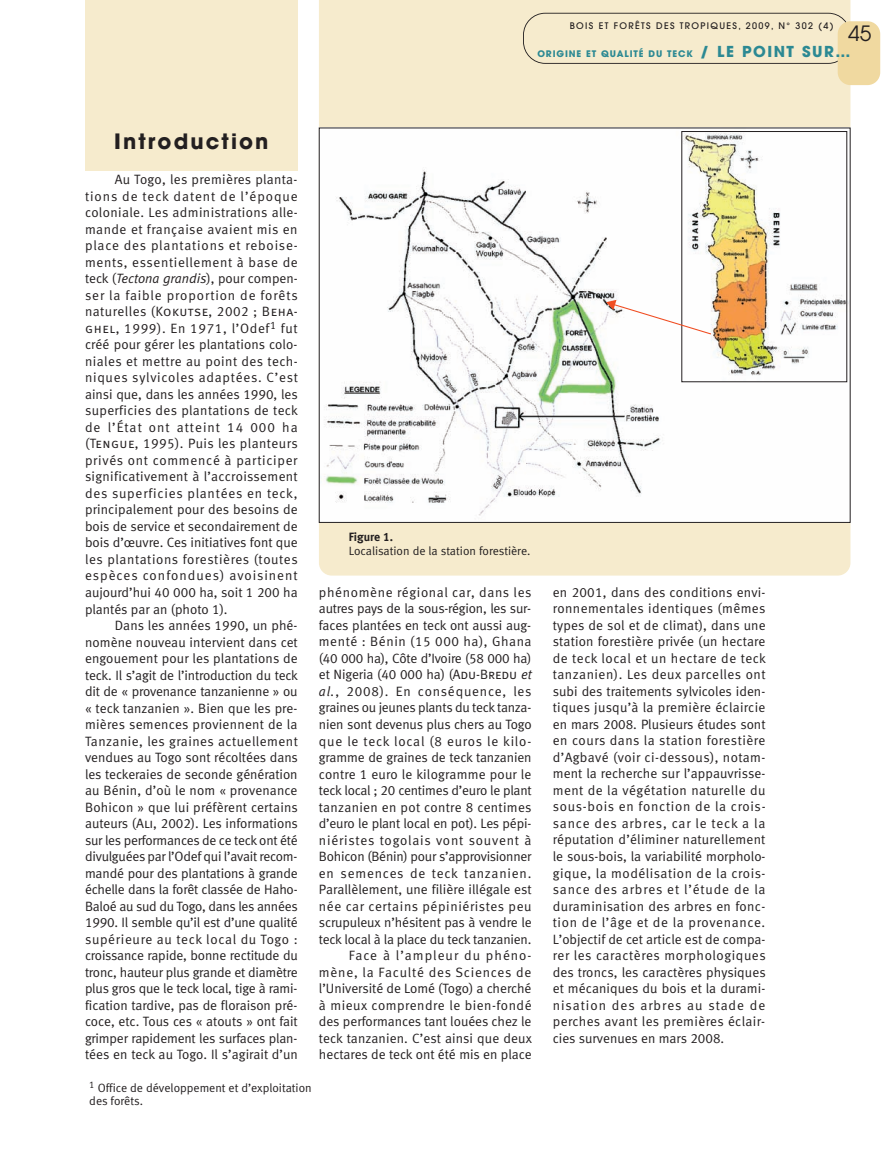
<style>
.page{position:relative;width:893px;height:1149px;background:#fff}
.page>*{position:absolute;margin:0;border:0;box-sizing:border-box;transform-origin:0 0}
.t1{font:700 21px "Avant Garde";letter-spacing:.1em;color:#231f20}
.t2{font:21px "Avant Garde";color:#231f20}
.t3{font:13.5px/16.5px "Meta Normal LF";color:#231f20;text-align:justify}
.t4{font:12px/13.5px "Meta Normal LF";color:#231f20}
.t5{font:12px "Meta Bold LF";color:#231f20}
.t6{font:500 9px "Avant Garde";letter-spacing:.15em;color:#231f20}
.t7{font:700 9px "Avant Garde";letter-spacing:.1em;color:#2c8993}
.s1{font-size:15px}
.s2{font-style:italic}
.s3{font-family:"Meta Normal LF Caps"}
</style>
<div class="page">
<div style="left:85px;top:0;width:213px;height:170px;background:#f6ebcd"></div>
<div style="left:319px;top:0;width:531px;height:575px;background:#f6ebcd"></div>
<img style="left:321px;top:130px;width:527px;height:390px">
<svg style="left:606px;top:300px;width:106px;height:35px"></svg>
<div style="left:523px;top:13px;width:327px;height:51px;background:#f6ebcd"></div>
<div style="left:838px;top:21px;width:42px;height:64px;background:#f0d9a0;border-radius:13px"></div>
<p class="t6" style="left:570px;top:20px;width:265px">BOIS ET FORÊTS DES TROPIQUES, 2009, N° 302 (4)</p>
<h1 class="t2" style="left:848px;top:21px;width:25px">45</h1>
<p class="t7" style="left:537px;top:48px;width:315px">ORIGINE ET QUALITÉ DU TECK <span class="s1">/ LE POINT SUR…</span></p>
<h1 class="t1" style="left:114px;top:127px;width:156px">Introduction</h1>
<p class="t3" style="left:85px;top:171px;width:214px;text-indent:30px">Au Togo, les premières planta&shy;tions de teck datent de l’époque coloniale. Les administrations alle&shy;mande et française avaient mis en place des plantations et reboise&shy;ments, essentiellement à base de teck (<span class="s2">Tectona grandis</span>), pour compen&shy;ser la faible proportion de forêts naturelles (<span class="s3">Kokutse</span>, 2002 ; <span class="s3">Beha&shy;ghel</span>, 1999). En 1971, l’Odef<sup>1</sup> fut créé pour gérer les plantations colo&shy;niales et mettre au point des tech&shy;niques sylvicoles adaptées. C’est ainsi que, dans les années 1990, les superficies des plantations de teck de l’État ont atteint 14 000 ha (<span class="s3">Tengue</span>, 1995). Puis les planteurs privés ont commencé à participer significativement à l’accroissement des superficies plantées en teck, principalement pour des besoins de bois de service et secondairement de bois d’œuvre. Ces initiatives font que les plantations forestières (toutes espèces confondues) avoisinent aujourd’hui 40 000 ha, soit 1 200 ha plantés par an (photo 1).</p>
<p class="t3" style="left:85px;top:616px;width:214px;text-indent:30px">Dans les années 1990, un phé&shy;nomène nouveau intervient dans cet engouement pour les plantations de teck. Il s’agit de l’introduction du teck dit de « provenance tanzanienne » ou « teck tanzanien ». Bien que les pre&shy;mières semences proviennent de la Tanzanie, les graines actuellement vendues au Togo sont récoltées dans les teckeraies de seconde génération au Bénin, d’où le nom « provenance Bohicon » que lui préfèrent certains auteurs (<span class="s3">Ali,</span> 2002). Les informations sur les performances de ce teck ont été divulguées par l’Odef qui l’avait recom&shy;mandé pour des plantations à grande échelle dans la forêt classée de Haho-Baloé au sud du Togo, dans les années 1990. Il semble qu’il est d’une qualité supérieure au teck local du Togo : croissance rapide, bonne rectitude du tronc, hauteur plus grande et diamètre plus gros que le teck local, tige à rami&shy;fication tardive, pas de floraison pré&shy;coce, etc. Tous ces « atouts » ont fait grimper rapidement les surfaces plan&shy;tées en teck au Togo. Il s’agirait d’un</p>
<p class="t4" style="left:89px;top:1080px;width:224px"><sup>1</sup> Office de développement et d’exploitation des forêts.</p>
<p class="t5" style="left:349px;top:530px;width:46px">Figure 1.</p>
<p class="t4" style="left:349px;top:543px;width:183px">Localisation de la station forestière.</p>
<p class="t3" style="left:319px;top:583px;width:215px;text-align:right">phénomène régional car, dans les autres pays de la sous-région, les sur&shy;faces plantées en teck ont aussi aug&shy;menté : Bénin (15 000 ha), Ghana (40 000 ha), Côte d’Ivoire (58 000 ha) et Nigeria (40 000 ha) (A<span class="s3">du</span>-B<span class="s3">redu</span> <span class="s2">et al.</span>, 2008). En conséquence, les graines ou jeunes plants du teck tanza&shy;nien sont devenus plus chers au Togo que le teck local (8 euros le kilo&shy;gramme de graines de teck tanzanien contre 1 euro le kilogramme pour le teck local ; 20 centimes d’euro le plant tanzanien en pot contre 8 centimes d’euro le plant local en pot). Les pépi&shy;niéristes togolais vont souvent à Bohicon (Bénin) pour s’approvisionner en semences de teck tanzanien.<br>Parallèlement, une filière illégale est née car certains pépiniéristes peu scrupuleux n’hésitent pas à vendre le teck local à la place du teck tanzanien.<br>Face à l’ampleur du phéno&shy;mène, la Faculté des Sciences de l’Université de Lomé (Togo) a cherché à mieux comprendre le bien-fondé des performances tant louées chez le teck tanzanien. C’est ainsi que deux hectares de teck ont été mis en place</p>
<p class="t3" style="left:553px;top:583px;width:215px">en 2001, dans des conditions envi&shy;ronnementales identiques (mêmes types de sol et de climat), dans une station forestière privée (un hectare de teck local et un hectare de teck tanzanien). Les deux parcelles ont subi des traitements sylvicoles iden&shy;tiques jusqu’à la première éclaircie en mars 2008. Plusieurs études sont en cours dans la station forestière d’Agbavé (voir ci-dessous), notam&shy;ment la recherche sur l’appauvrisse&shy;ment de la végétation naturelle du sous-bois en fonction de la crois&shy;sance des arbres, car le teck a la réputation d’éliminer naturellement le sous-bois, la variabilité morpholo&shy;gique, la modélisation de la crois&shy;sance des arbres et l’étude de la duraminisation des arbres en fonc&shy;tion de l’âge et de la provenance.<br>L’objectif de cet article est de compa&shy;rer les caractères morphologiques des troncs, les caractères physiques et mécaniques du bois et la durami&shy;nisation des arbres au stade de perches avant les premières éclair&shy;cies survenues en mars 2008.</p>
</div>
